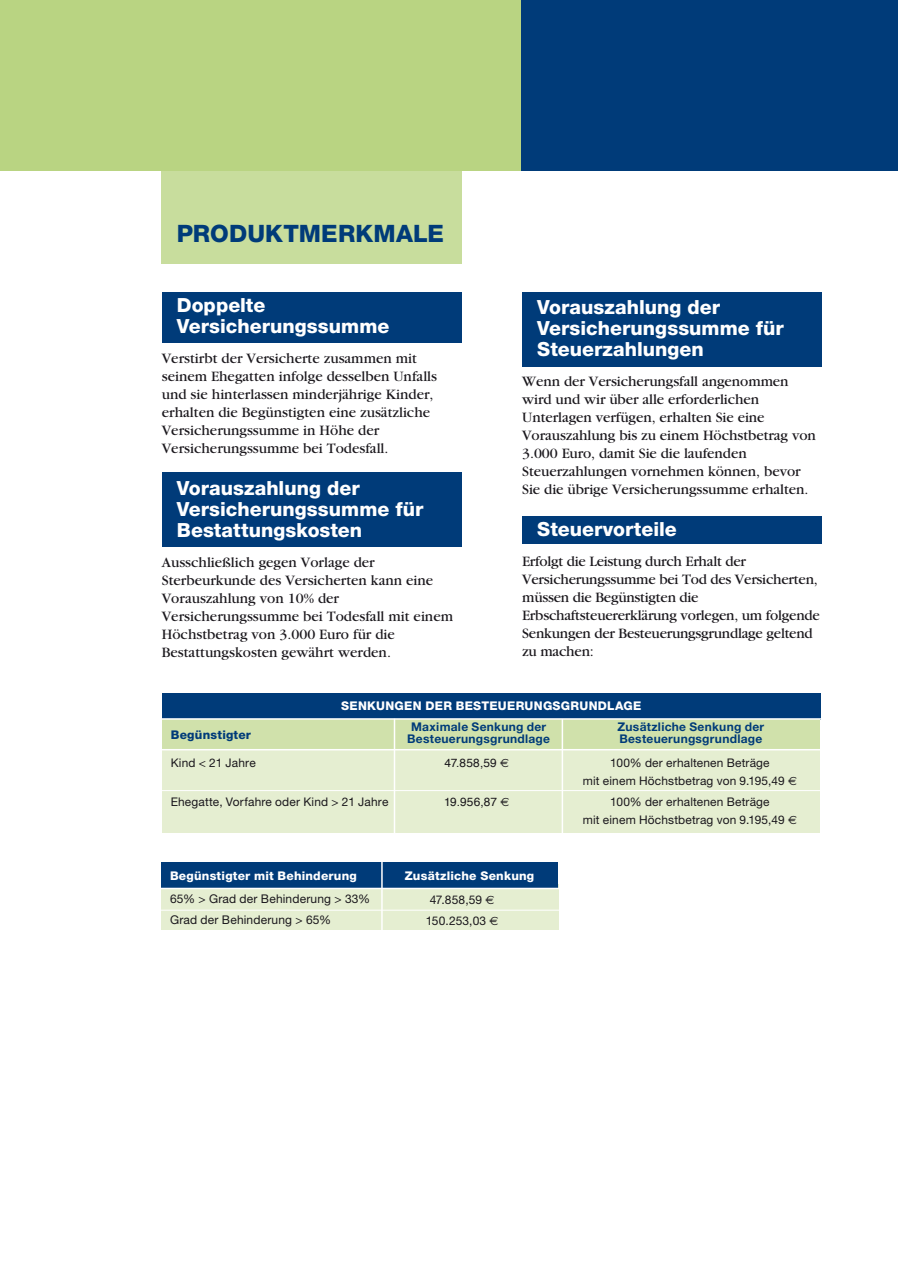
<style>
.page{position:relative;width:898px;height:1263px;background:#fff}
.page>*{position:absolute;margin:0;border:0;box-sizing:border-box;transform-origin:0 0}
.t1{font:800 24px "Helvetica Neue";letter-spacing:.005em;color:#003b79}
.t2{font:800 19.5px/21px "Helvetica Neue";color:#fff}
.t3{font:15px/18px "Garamond";letter-spacing:-.005em;color:#1a171c}
.t4{font:700 12px/12px "Helvetica Neue";letter-spacing:.025em;color:#003b79;text-align:center}
.t5{font:800 12px "Helvetica Neue";letter-spacing:.02em;color:#fff}
.t6{font:12px/21px "Helvetica Neue";letter-spacing:.015em;color:#1a171c}
.t7{font:800 12px "Helvetica Neue";letter-spacing:.02em;color:#003b79}
.t8{font:11.85px/18px "Helvetica Neue";letter-spacing:.015em;color:#1a171c;text-align:center}
.t9{font:11.85px "Helvetica";letter-spacing:.015em;color:#1a171c}
.s1{font-family:"Euro Sans"}
</style>
<div class="page">
<div style="left:162px;top:156px;width:300px;height:107px;background:#c8dd9d"></div>
<div style="left:0;top:0;width:526px;height:170px;background:#b9d482"></div>
<div style="left:162px;top:693px;width:658px;height:26px;background:#003b79"></div>
<div style="left:162px;top:724px;width:657px;height:109px;background:#e5eed1"></div>
<div style="left:162px;top:720px;width:657px;height:29px;background:#d0e1ab"></div>
<hr style="left:158px;top:749px;width:739px;height:1px;background:#fff">
<hr style="left:158px;top:790px;width:739px;height:1px;background:#fff">
<div style="left:161px;top:884px;width:397px;height:46px;background:#e5eed1"></div>
<div style="left:161px;top:862px;width:396px;height:26px;background:#003b79"></div>
<hr style="left:158px;top:910px;width:408px;height:1px;background:#fff">
<hr style="left:381px;top:858px;width:1px;height:91px;background:#fff">
<div style="left:521px;top:292px;width:300px;height:74px;background:#003b79"></div>
<div style="left:162px;top:472px;width:299px;height:75px;background:#003b79"></div>
<div style="left:162px;top:292px;width:299px;height:50px;background:#003b79"></div>
<div style="left:521px;top:516px;width:300px;height:27px;background:#003b79"></div>
<hr style="left:561px;top:719px;width:2px;height:121px;background:#fff">
<hr style="left:393px;top:719px;width:2px;height:121px;background:#fff">
<hr style="left:144px;top:888px;width:491px;height:1px;background:#fff">
<hr style="left:158px;top:718px;width:739px;height:2px;background:#fff">
<div style="left:521px;top:0;width:376px;height:170px;background:#003b79"></div>
<h1 class="t1" style="left:177px;top:219px;width:269px">PRODUKTMERKMALE</h1>
<h2 class="t2" style="left:177px;top:295px;width:214px">Doppelte<br>Versicherungssumme</h2>
<p class="t3" style="left:162px;top:350px;width:276px">Verstirbt der Versicherte zusammen mit seinem Ehegatten infolge desselben Unfalls und sie hinterlassen minderjährige Kinder, erhalten die Begünstigten eine zusätzliche Versicherungssumme in Höhe der Versicherungssumme bei Todesfall.</p>
<h2 class="t2" style="left:177px;top:478px;width:248px">Vorauszahlung der<br>Versicherungssumme für<br>Bestattungskosten</h2>
<p class="t3" style="left:162px;top:554px;width:293px">Ausschließlich gegen Vorlage der Sterbeurkunde des Versicherten kann eine Vorauszahlung von 10% der Versicherungssumme bei Todesfall mit einem Höchstbetrag von 3.000 Euro für die Bestattungskosten gewährt werden.</p>
<h2 class="t2" style="left:537px;top:296px;width:248px">Vorauszahlung der<br>Versicherungssumme für<br>Steuerzahlungen</h2>
<p class="t3" style="left:522px;top:372px;width:295px">Wenn der Versicherungsfall angenommen wird und wir über alle erforderlichen Unterlagen verfügen, erhalten Sie eine Vorauszahlung bis zu einem Höchstbetrag von 3.000 Euro, damit Sie die laufenden Steuerzahlungen vornehmen können, bevor Sie die übrige Versicherungssumme erhalten.</p>
<h2 class="t2" style="left:537px;top:518px;width:141px">Steuervorteile</h2>
<p class="t3" style="left:522px;top:552px;width:299px">Erfolgt die Leistung durch Erhalt der Versicherungssumme bei Tod des Versicherten, müssen die Begünstigten die Erbschaftsteuererklärung vorlegen, um folgende Senkungen der Besteuerungsgrundlage geltend zu machen:</p>
<p class="t5" style="left:341px;top:699px;width:301px">SENKUNGEN DER BESTEUERUNGSGRUNDLAGE</p>
<p class="t7" style="left:171px;top:727px;width:82px">Begünstigter</p>
<p class="t4" style="left:407px;top:721px;width:144px">Maximale Senkung der<br>Besteuerungsgrundlage</p>
<p class="t4" style="left:617px;top:721px;width:148px;text-align:left">Zusätzliche Senkung der<br>Besteuerungsgrundlage</p>
<p class="t8" style="left:171px;top:753px;width:86px">Kind &lt; 21 Jahre</p>
<p class="t9" style="left:444px;top:753px;width:66px">47.858,59 <span class="s1">€</span></p>
<p class="t8" style="left:582px;top:753px;width:216px">100% der erhaltenen Beträge<br>mit einem Höchstbetrag von 9.195,49 <span class="s1">€</span></p>
<p class="t8" style="left:171px;top:792px;width:219px">Ehegatte, Vorfahre oder Kind &gt; 21 Jahre</p>
<p class="t9" style="left:444px;top:792px;width:67px">19.956,87 <span class="s1">€</span></p>
<p class="t8" style="left:582px;top:792px;width:216px">100% der erhaltenen Beträge<br>mit einem Höchstbetrag von 9.195,49 <span class="s1">€</span></p>
<p class="t5" style="left:170px;top:868px;width:188px">Begünstigter mit Behinderung</p>
<p class="t5" style="left:404px;top:868px;width:131px">Zusätzliche Senkung</p>
<p class="t6" style="left:170px;top:888px;width:202px">65% &gt; Grad der Behinderung &gt; 33%<br>Grad der Behinderung &gt; 65%</p>
<p class="t6" style="left:425px;top:888px;width:74px;text-align:center">47.858,59 <span class="s1">€<br></span>150.253,03 <span class="s1">€</span></p>
</div>
